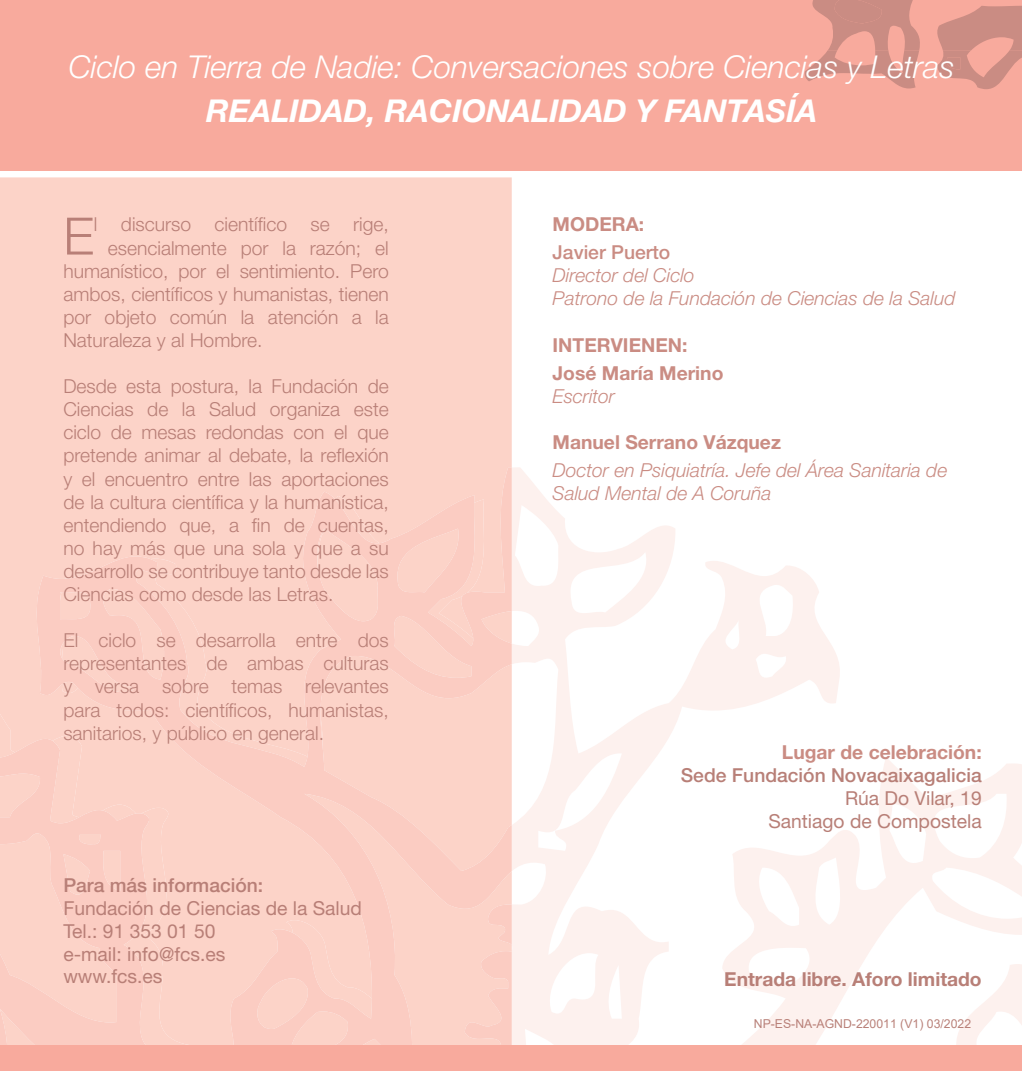
<style>
.page{position:relative;width:1022px;height:1071px;background:#fff}
.page>*{position:absolute;margin:0;border:0;box-sizing:border-box;transform-origin:0 0}
.t1{font:300 51.62px "Helvetica Neue";color:#b87f77}
.t2{font:italic 300 31.5px "Helvetica Neue";color:#fff}
.t3{font:italic 700 31.5px "Helvetica Neue";color:#fff}
.t4{font:300 19.25px/23.1px "Helvetica Neue";color:#b87f77;text-align:justify}
.t5{font:italic 300 19.25px/23.1px "Helvetica Neue";color:#ca8c83}
.t6{font:19.25px/22.8px "Helvetica Neue";color:#b87f77}
.t7{font:700 19.25px/28px "Helvetica Neue";color:#ca8c83}
.t8{font:500 19.25px "Helvetica Neue";color:#b87f77}
.t9{font:700 19.25px "Helvetica Neue";color:#b87f77}
.t10{font:500 19.25px "Helvetica Neue";color:#ca8c83}
.t11{font:12.25px "Arial";color:#b98179}
</style>
<div class="page">
<svg style="left:514px;top:467px;width:507px;height:578px"></svg>
<div style="left:0;top:0;width:1021px;height:171px;background:#f8aa9d"></div>
<div style="left:0;top:177px;width:511px;height:290px;background:#fcd3c8"></div>
<div style="left:0;top:467px;width:514px;height:578px;background:#fcd3c8"></div>
<div style="left:0;top:1045px;width:1021px;height:26px;background:#f8aa9d"></div>
<svg style="left:937px;top:6px;width:84px;height:83px"></svg>
<svg style="left:804px;top:0;width:116px;height:88px"></svg>
<h2 class="t2" style="left:69px;top:56px;width:887px">Ciclo en Tierra de Nadie: Conversaciones sobre Ciencias y Letras</h2>
<h2 class="t3" style="left:206px;top:100px;width:612px">REALIDAD, RACIONALIDAD Y FANTASÍA</h2>
<h1 class="t1" style="left:63px;top:218px;width:32px">E</h1>
<p class="t4" style="left:94px;top:215px;width:296px">l discurso científico se rige,</p>
<p class="t4" style="left:108px;top:238px;width:282px">esencialmente por la razón; el</p>
<p class="t4" style="left:63px;top:261px;width:327px">humanístico, por el sentimiento. Pero</p>
<p class="t4" style="left:63px;top:284px;width:327px">ambos, científicos y humanistas, tienen</p>
<p class="t4" style="left:63px;top:307px;width:327px">por objeto común la atención a la</p>
<p class="t4" style="left:63px;top:330px;width:201px">Naturaleza y al Hombre.</p>
<p class="t4" style="left:63px;top:377px;width:327px">Desde esta postura, la Fundación de Ciencias de la Salud organiza este ciclo de mesas redondas con el que pretende animar al debate, la reflexión y el encuentro entre las aportaciones de la cultura científica y la humanística, entendiendo que, a fin de cuentas, no hay más que una sola y que a su desarrollo se contribuye tanto desde las Ciencias como desde las Letras.</p>
<p class="t4" style="left:63px;top:631px;width:327px">El ciclo se desarrolla entre dos representantes de ambas culturas y versa sobre temas relevantes para todos: científicos, humanistas, sanitarios, y público en general.</p>
<p class="t8" style="left:63px;top:879px;width:201px">Para más información:</p>
<p class="t6" style="left:63px;top:899px;width:300px">Fundación de Ciencias de la Salud<br>Tel.: 91 353 01 50<br>e-mail: info@fcs.es<br>www.fcs.es</p>
<p class="t7" style="left:552px;top:212px;width:93px">MODERA:</p>
<p class="t10" style="left:552px;top:245px;width:119px">Javier Puerto</p>
<p class="t5" style="left:552px;top:266px;width:404px">Director del Ciclo<br>Patrono de la Fundación de Ciencias de la Salud</p>
<p class="t7" style="left:552px;top:332px;width:172px">INTERVIENEN:<br>José María Merino</p>
<p class="t5" style="left:552px;top:386px;width:64px">Escritor</p>
<p class="t7" style="left:552px;top:430px;width:230px">Manuel Serrano Vázquez</p>
<p class="t5" style="left:552px;top:460px;width:396px">Doctor en Psiquiatría. Jefe del Área Sanitaria de<br>Salud Mental de A Coruña</p>
<p class="t7" style="left:781px;top:740px;width:201px">Lugar de celebración:</p>
<p class="t8" style="left:680px;top:768px;width:302px">Sede Fundación Novacaixagalicia</p>
<p class="t6" style="left:768px;top:789px;width:215px;text-align:right">Rúa Do Vilar, 19<br>Santiago de Compostela</p>
<p class="t9" style="left:724px;top:972px;width:259px">Entrada libre. Aforo limitado</p>
<p class="t11" style="left:753px;top:1016px;width:219px">NP-ES-NA-AGND-220011 (V1) 03/2022</p>
</div>
